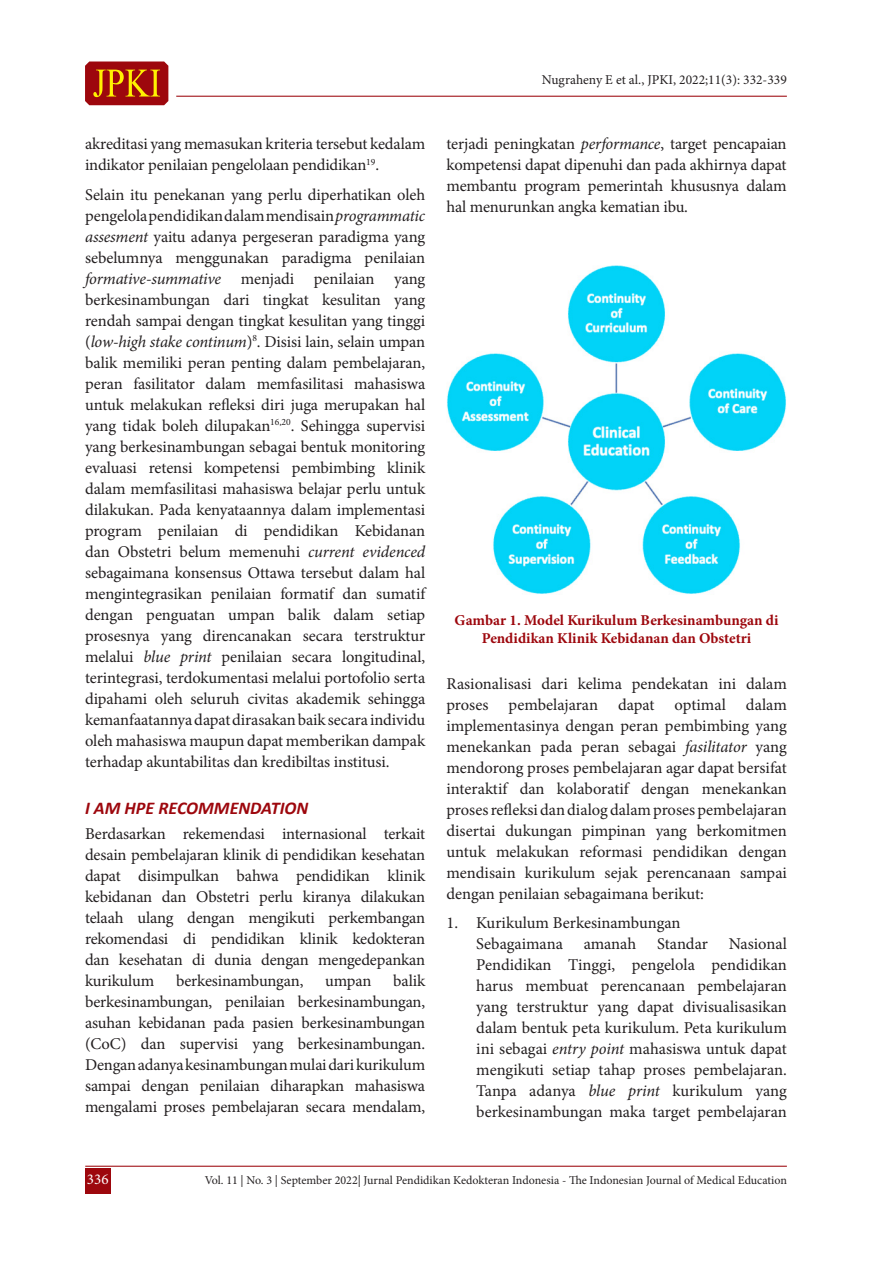
<style>
.page{position:relative;width:893px;height:1263px;background:#fff}
.page>*{position:absolute;margin:0;border:0;box-sizing:border-box;transform-origin:0 0}
.Sub_1{font:italic 700 18px "Calibri";color:#9d070d}
.Text-1{font:16.5px/21px "Minion Pro";letter-spacing:-.01em;color:#231f20;text-align:justify}
.Indent-1{font:16.5px/21px "Minion Pro";letter-spacing:-.005em;color:#231f20;text-align:justify}
.t1{font:700 15px/18px "Minion Pro";color:#9d070d;text-align:center}
.t2{font:15px "Minion Pro";color:#fff}
.t3{font:13.5px "Minion Pro";color:#231f20}
.t4{font:12px "Minion Pro";color:#231f20}
.s1{font-style:italic}
</style>
<div class="page">
<div style="left:85px;top:1168px;width:26px;height:25px;background:#9d070d"></div>
<hr style="left:85px;top:1166px;width:702px;height:1px;background:#9d070d">
<hr style="left:176px;top:96px;width:611px;height:1px;background:#9d070d">
<svg style="left:85px;top:62px;width:83px;height:43px;background:#ad2e0c"></svg>
<img style="left:447px;top:266px;width:339px;height:328px">
<p class="Text-1" style="left:85px;top:134px;width:342px">akreditasi yang memasukan kriteria tersebut kedalam indikator penilaian pengelolaan pendidikan<sup>19</sup>.</p>
<p class="Text-1" style="left:85px;top:184px;width:342px">Selain itu penekanan yang perlu diperhatikan oleh pengelola pendidikan dalam mendisain <span class="s1">programmatic assesment</span> yaitu adanya pergeseran paradigma yang sebelumnya menggunakan paradigma penilaian <span class="s1">formative-summative</span> menjadi penilaian yang berkesinambungan dari tingkat kesulitan yang rendah sampai dengan tingkat kesulitan yang tinggi (<span class="s1">low-high stake continum</span>)<sup>8</sup>. Disisi lain, selain umpan balik memiliki peran penting dalam pembelajaran, peran fasilitator dalam memfasilitasi mahasiswa untuk melakukan refleksi diri juga merupakan hal yang tidak boleh dilupakan<sup>16,20</sup>. Sehingga supervisi yang berkesinambungan sebagai bentuk monitoring evaluasi retensi kompetensi pembimbing klinik dalam memfasilitasi mahasiswa belajar perlu untuk dilakukan. Pada kenyataannya dalam implementasi program penilaian di pendidikan Kebidanan dan Obstetri belum memenuhi <span class="s1">current evidenced </span>sebagaimana konsensus Ottawa tersebut dalam hal mengintegrasikan penilaian formatif dan sumatif dengan penguatan umpan balik dalam setiap prosesnya yang direncanakan secara terstruktur melalui <span class="s1">blue print</span> penilaian secara longitudinal, terintegrasi, terdokumentasi melalui portofolio serta dipahami oleh seluruh civitas akademik sehingga kemanfaatannya dapat dirasakan baik secara individu oleh mahasiswa maupun dapat memberikan dampak terhadap akuntabilitas dan kredibiltas institusi.</p>
<p class="Sub_1" style="left:85px;top:795px;width:225px">I AM HPE RECOMMENDATION</p>
<p class="Text-1" style="left:85px;top:824px;width:342px">Berdasarkan rekemendasi internasional terkait desain pembelajaran klinik di pendidikan kesehatan dapat disimpulkan bahwa pendidikan klinik kebidanan dan Obstetri perlu kiranya dilakukan telaah ulang dengan mengikuti perkembangan rekomendasi di pendidikan klinik kedokteran dan kesehatan di dunia dengan mengedepankan kurikulum</p>
<p class="Text-1" style="left:85px;top:971px;width:342px;text-indent:308px">balik berkesinambungan, penilaian berkesinambungan, asuhan kebidanan pada pasien berkesinambungan (CoC) dan supervisi yang berkesinambungan.<br>Dengan adanya kesinambungan mulai dari kurikulum sampai dengan penilaian diharapkan mahasiswa mengalami proses pembelajaran secara mendalam,</p>
<p class="Text-1" style="left:176px;top:971px;width:129px">berkesinambungan,</p>
<p class="Text-1" style="left:325px;top:971px;width:48px">umpan</p>
<p class="t3" style="left:542px;top:71px;width:246px">Nugraheny E et al., JPKI, 2022;11(3): 332-339</p>
<p class="Text-1" style="left:446px;top:134px;width:342px">terjadi peningkatan <span class="s1">performance</span>, target pencapaian kompetensi dapat dipenuhi dan pada akhirnya dapat membantu program pemerintah khususnya dalam hal menurunkan angka kematian ibu.</p>
<p class="t1" style="left:455px;top:611px;width:325px">Gambar 1. Model Kurikulum Berkesinambungan di<br>Pendidikan Klinik Kebidanan dan Obstetri</p>
<p class="Text-1" style="left:446px;top:673px;width:342px">Rasionalisasi dari kelima pendekatan ini dalam proses pembelajaran dapat optimal dalam implementasinya dengan peran pembimbing yang menekankan pada peran sebagai <span class="s1">fasilitator</span> yang mendorong proses pembelajaran agar dapat bersifat interaktif dan kolaboratif dengan menekankan proses refleksi dan dialog dalam proses pembelajaran disertai dukungan pimpinan yang berkomitmen untuk melakukan reformasi pendidikan dengan mendisain kurikulum sejak perencanaan sampai dengan penilaian sebagaimana berikut:</p>
<p class="Indent-1" style="left:446px;top:912px;width:236px">1. Kurikulum Berkesinambungan</p>
<p class="Indent-1" style="left:476px;top:933px;width:88px">Sebagaimana</p>
<p class="Indent-1" style="left:584px;top:933px;width:54px">amanah</p>
<p class="Indent-1" style="left:657px;top:933px;width:52px">Standar</p>
<p class="Indent-1" style="left:476px;top:933px;width:312px;text-indent:252px">Nasional Pendidikan Tinggi, pengelola pendidikan harus membuat perencanaan pembelajaran yang terstruktur yang dapat divisualisasikan dalam bentuk peta kurikulum. Peta kurikulum ini sebagai <span class="s1">entry point</span> mahasiswa untuk dapat mengikuti setiap tahap proses pembelajaran.<br>Tanpa adanya <span class="s1">blue print</span> kurikulum yang berkesinambungan maka target pembelajaran</p>
<p class="t2" style="left:87px;top:1169px;width:23px">336</p>
<p class="t4" style="left:205px;top:1171px;width:584px">Vol. 11 | No. 3 | September 2022| Jurnal Pendidikan Kedokteran Indonesia - The Indonesian Journal of Medical Education</p>
</div>
